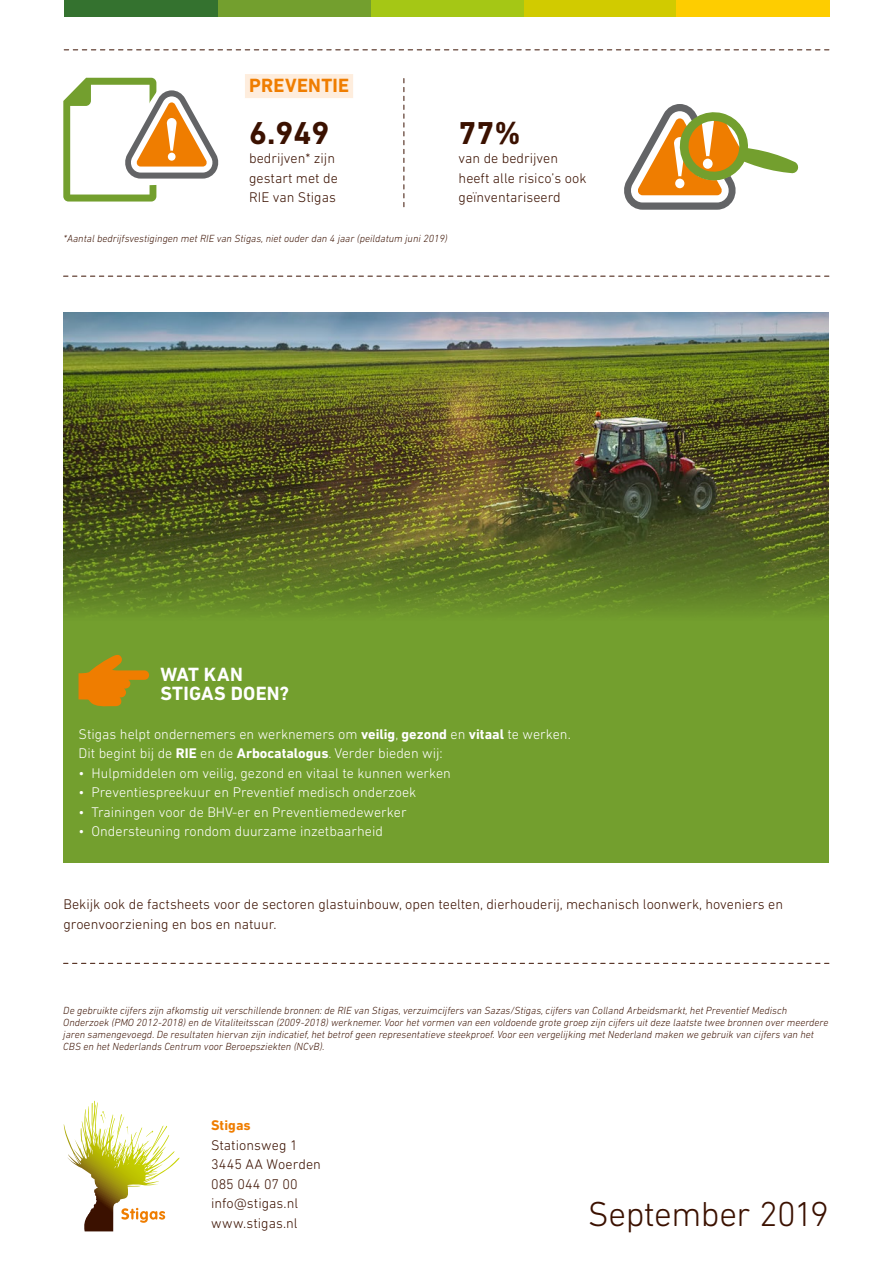
<style>
.page{position:relative;width:893px;height:1263px;background:#fff}
.page>*{position:absolute;margin:0;border:0;box-sizing:border-box;transform-origin:0 0}
.t1{font:300 35.25px "DIN Next LT Pro";letter-spacing:-.015em;color:#3b1100}
.t2{font:700 32.25px "DIN Next LT Pro";color:#3b1100}
.t3{font:700 19.5px/19.5px "DIN Next LT Pro";letter-spacing:.01em;color:#fff}
.t4{font:700 19.5px "DIN Next LT Pro";letter-spacing:.01em;color:#ef7d00}
.t5{font:300 14.25px/19.5px "DIN Next LT Pro";color:#fff}
.t6{font:300 14.25px/19.5px "DIN Next LT Pro";color:#3b1100}
.t7{font:700 14.25px "DIN Next LT Pro";letter-spacing:.005em;color:#ef7d00}
.t8{font:italic 300 10.5px/12px "DIN Next LT Pro";color:#3b1100}
.s1{font-weight:700}
</style>
<div class="page">
<div style="left:524px;top:0;width:153px;height:16px;background:#d1cb00"></div>
<div style="left:677px;top:0;width:153px;height:16px;background:#fecd00"></div>
<div style="left:371px;top:0;width:153px;height:16px;background:#a5c715"></div>
<div style="left:218px;top:0;width:153px;height:16px;background:#739f2e"></div>
<div style="left:64px;top:0;width:154px;height:16px;background:#34722f"></div>
<svg style="left:64px;top:50px;width:765px;height:1px"></svg>
<div style="left:245px;top:74px;width:108px;height:24px;background:#feeddd"></div>
<svg style="left:63px;top:78px;width:156px;height:124px"></svg>
<svg style="left:63px;top:1101px;width:34px;height:86px"></svg>
<svg style="left:121px;top:1208px;width:44px;height:15px"></svg>
<svg style="left:64px;top:276px;width:765px;height:1px"></svg>
<div style="left:63px;top:313px;width:766px;height:550px;background:#739f2e"></div>
<svg style="left:79px;top:655px;width:70px;height:51px"></svg>
<svg style="left:64px;top:963px;width:765px;height:1px"></svg>
<img style="left:63px;top:313px;width:766px;height:301px">
<svg style="left:404px;top:78px;width:1px;height:129px"></svg>
<svg style="left:624px;top:104px;width:175px;height:106px"></svg>
<h3 class="t4" style="left:249px;top:74px;width:101px">PREVENTIE</h3>
<h2 class="t2" style="left:249px;top:114px;width:82px">6.949</h2>
<h3 class="t6" style="left:249px;top:149px;width:90px">bedrijven* zijn gestart met de<br>RIE van Stigas</h3>
<p class="t8" style="left:64px;top:232px;width:386px">*Aantal bedrijfsvestigingen met RIE van Stigas, niet ouder dan 4 jaar (peildatum juni 2019)</p>
<h2 class="t2" style="left:459px;top:114px;width:64px">77%</h2>
<h3 class="t6" style="left:459px;top:149px;width:129px">van de bedrijven heeft alle risico’s ook geïnventariseerd</h3>
<h3 class="t3" style="left:160px;top:664px;width:130px">WAT KAN<br>STIGAS DOEN?</h3>
<h3 class="t5" style="left:79px;top:724px;width:494px">Stigas helpt ondernemers en werknemers om <span class="s1">veilig</span>, <span class="s1">gezond</span> en <span class="s1">vitaal</span> te werken.<br>Dit begint bij de <span class="s1">RIE</span> en de <span class="s1">Arbocatalogus</span>. Verder bieden wij:</h3>
<h3 class="t5" style="left:79px;top:763px;width:374px">• Hulpmiddelen om veilig, gezond en vitaal te kunnen werken</h3>
<h3 class="t5" style="left:79px;top:782px;width:339px">• Preventiespreekuur en Preventief medisch onderzoek</h3>
<h3 class="t5" style="left:79px;top:802px;width:330px">• Trainingen voor de BHV-er en Preventiemedewerker</h3>
<h3 class="t5" style="left:79px;top:821px;width:306px">• Ondersteuning rondom duurzame inzetbaarheid</h3>
<h3 class="t6" style="left:64px;top:894px;width:721px">Bekijk ook de factsheets voor de sectoren glastuinbouw, open teelten, dierhouderij, mechanisch loonwerk, hoveniers en groenvoorziening en bos en natuur.</h3>
<p class="t8" style="left:63px;top:1004px;width:767px">De gebruikte cijfers zijn afkomstig uit verschillende bronnen: de RIE van Stigas, verzuimcijfers van Sazas/Stigas, cijfers van Colland Arbeidsmarkt, het Preventief Medisch Onderzoek (PMO 2012-2018) en de Vitaliteitsscan (2009-2018) werknemer. Voor het vormen van een voldoende grote groep zijn cijfers uit deze laatste twee bronnen over meerdere jaren samengevoegd. De resultaten hiervan zijn indicatief, het betrof geen representatieve steekproef. Voor een vergelijking met Nederland maken we gebruik van cijfers van het CBS en het Nederlands Centrum voor Beroepsziekten (NCvB).</p>
<h3 class="t7" style="left:211px;top:1117px;width:41px">Stigas</h3>
<h3 class="t6" style="left:211px;top:1135px;width:111px">Stationsweg 1<br>3445 AA Woerden<br>085 044 07 00 info@stigas.nl www.stigas.nl</h3>
<h1 class="t1" style="left:588px;top:1194px;width:243px">September 2019</h1>
</div>
